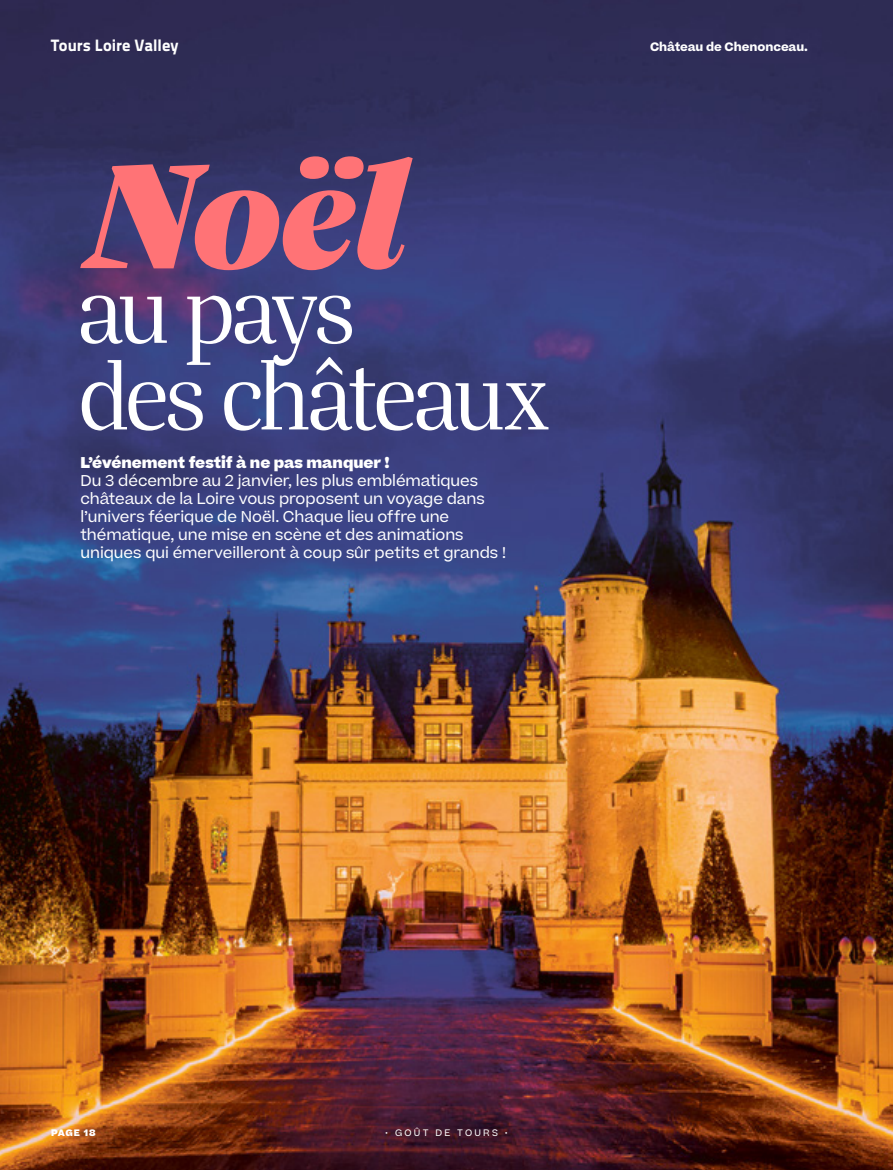
<style>
.page{position:relative;width:893px;height:1170px;background:#fff}
.page>*{position:absolute;margin:0;border:0;box-sizing:border-box;transform-origin:0 0}
.t1{font:italic 900 162.3px "Silva Display";color:#ff7376}
.t2{font:300 101.25px "Silva Display";letter-spacing:-.025em;color:#fff}
.t3{font:16.5px "Titillium Text 22 L 999 wt";color:#fff}
.t4{font:15px/18px "Beatrice";letter-spacing:-.005em;color:#fff}
.t5{font:800 15px "Beatrice";letter-spacing:-.005em;color:#fff}
.t6{font:700 11.7px "Beatrice";letter-spacing:-.005em;color:#fff}
.t7{font:9px "Beatrice";letter-spacing:.25em;color:#fff}
.t8{font:800 9px "Beatrice";letter-spacing:.08em;color:#fff}
</style>
<div class="page">
<img style="left:0;top:0;width:893px;height:1169px">
<p class="t3" style="left:51px;top:32px;width:129px">Tours Loire Valley</p>
<h1 class="t1" style="left:78px;top:109px;width:325px">Noël</h1>
<h2 class="t2" style="left:78px;top:245px;width:277px">au pays</h2>
<h2 class="t2" style="left:79px;top:332px;width:471px">des châteaux</h2>
<p class="t5" style="left:80px;top:451px;width:311px">L’événement festif à ne pas manquer !</p>
<p class="t4" style="left:80px;top:471px;width:427px">Du 3 décembre au 2 janvier, les plus emblématiques châteaux de la Loire vous proposent un voyage dans l’univers féerique de Noël. Chaque lieu offre une thématique, une mise en scène et des animations uniques qui émerveilleront à coup sûr petits et grands !</p>
<p class="t6" style="left:650px;top:39px;width:159px">Château de Chenonceau.</p>
<p class="t8" style="left:51px;top:1126px;width:46px">PAGE 18</p>
<p class="t7" style="left:385px;top:1126px;width:124px">• GOÛT DE TOURS •</p>
</div>
